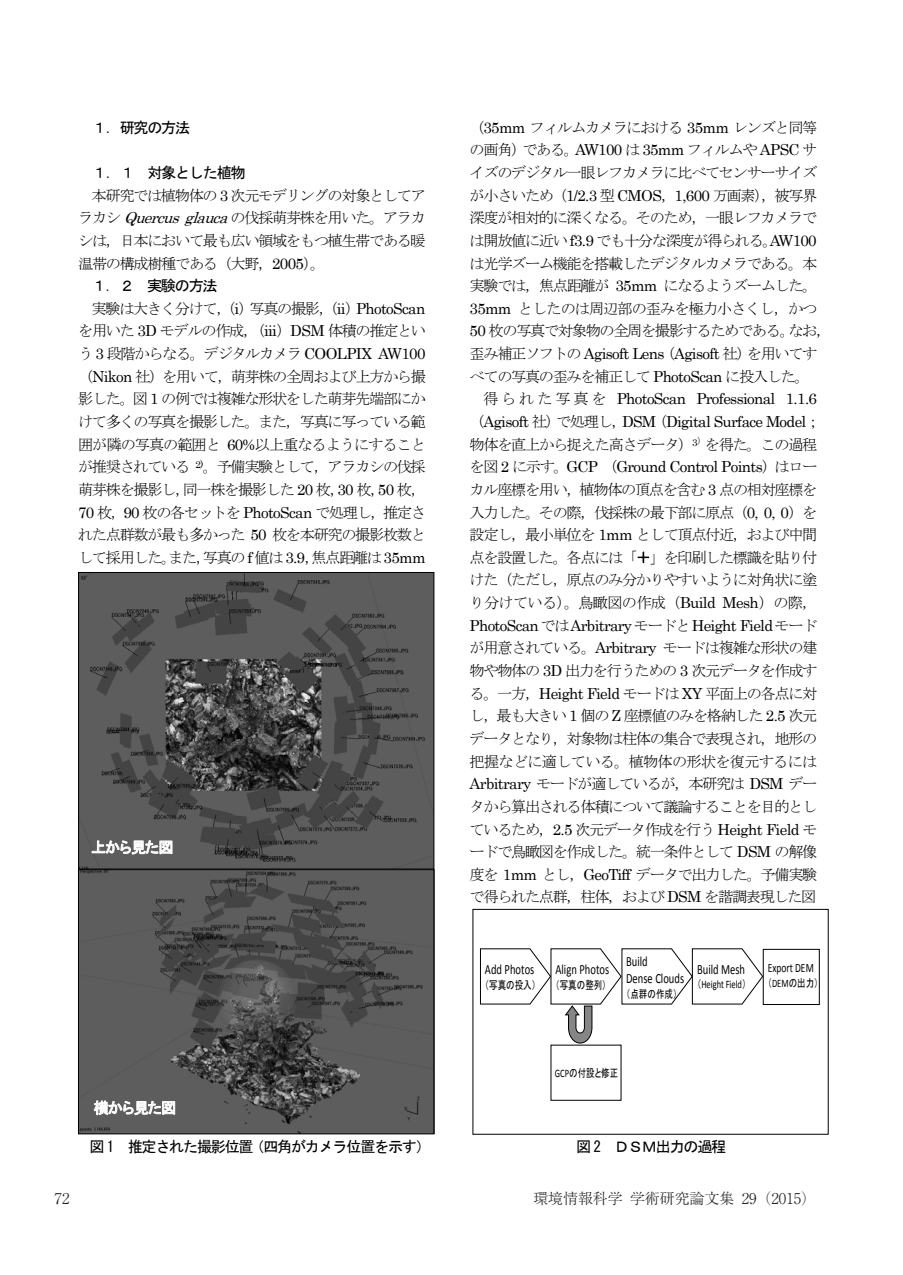
<style>
.page{position:relative;width:903px;height:1275px;background:#fff}
.page>*{position:absolute;margin:0;border:0;box-sizing:border-box;transform-origin:0 0}
.t1{font:15.22px/22.6px "MS Mincho";letter-spacing:-.085em;color:#000;text-align:justify}
.t2{font:15.22px/22.6px "Century";letter-spacing:-.04em;color:#000;text-align:right}
.t3{font:15.22px "MS Gothic";letter-spacing:-.09em;color:#000}
.t4{font:15.22px "MS P Gothic";letter-spacing:-.045em;color:#fff}
.t5{font:300 14.88px "Ryumin Pro";color:#231f20}
.t6{font:14.17px/17px "Calibri";color:#000;scale:.75 1}
.t7{font:12.78px "Calibri";letter-spacing:-.005em;color:#000;scale:.75 1}
.t8{font:11.38px "MS P Gothic";letter-spacing:.005em;color:#000;scale:.75 1}
.t9{font:11.38px "Calibri";letter-spacing:-.005em;color:#000;scale:.75 1}
.s1{font-family:"Century"}
.s2{font-family:"Century";font-style:italic}
.s3{font-family:"MS Mincho"}
.s4{font-family:"MS P Gothic"}
.s5{font-family:"Calibri"}
</style>
<div class="page">
<svg style="left:638px;top:552px;width:11px;height:11px"></svg>
<svg style="left:480px;top:948px;width:283px;height:95px"></svg>
<div style="left:763px;top:949px;width:56px;height:56px;border:1px solid #000"></div>
<div style="left:473px;top:909px;width:355px;height:225px;border:1px solid #000"></div>
<img style="left:80px;top:574px;width:352px;height:558px">
<div style="left:78px;top:572px;width:356px;height:297px;border:1px solid #000"></div>
<svg style="left:92px;top:840px;width:80px;height:14px"></svg>
<div style="left:78px;top:869px;width:356px;height:265px;border:1px solid #000"></div>
<svg style="left:94px;top:1101px;width:81px;height:14px"></svg>
<p class="t3" style="left:92px;top:120px;width:100px">１．研究の方法</p>
<p class="t3" style="left:92px;top:165px;width:155px">１．１ 対象とした植物</p>
<p class="t1" style="left:78px;top:184px;width:349px;text-indent:14px">本研究では植物体の <span class="s1">3</span> 次元モデリングの対象としてアラカシ <span class="s2">Quercusglauca</span>の伐採萌芽株を用いた。アラカシは，日本において最も広い領域をもつ植生帯である暖温帯の構成樹種である（大野，<span class="s1">2005</span>）。</p>
<p class="t3" style="left:92px;top:278px;width:128px">１．２ 実験の方法</p>
<p class="t1" style="left:78px;top:297px;width:349px;text-indent:14px">実験は大きく分けて，（<span class="s1">i</span>）写真の撮影，（<span class="s1">ii</span>）<span class="s1">PhotoScan</span>を用いた <span class="s1">3D</span> モデルの作成，（<span class="s1">iii</span>）<span class="s1">DSM</span> 体積の推定という <span class="s1">3</span> 段階からなる。デジタルカメラ <span class="s1">COOLPIX AW100</span>（<span class="s1">Nikon</span> 社）を用いて，萌芽株の全周および上方から撮影した。図 <span class="s1">1</span> の例では複雑な形状をした萌芽先端部にかけて多くの写真を撮影した。また，写真に写っている範囲が隣の写真の範囲と <span class="s1">60%</span>以上重なるようにすることが推奨されている <sup>2)</sup>。予備実験として，アラカシの伐採萌芽株を撮影し，同一株を撮影した <span class="s1">20</span> 枚，<span class="s1">30</span> 枚，<span class="s1">50</span> 枚，<span class="s1">70</span> 枚，<span class="s1">90</span> 枚の各セットを <span class="s1">PhotoScan</span> で処理し，推定された点群数が最も多かった <span class="s1">50</span> 枚を本研究の撮影枚数として採用した。また，写真の <span class="s1">f</span>値は <span class="s1">3.9</span>，焦点距離は <span class="s1">35mm</span></p>
<p class="t4" style="left:91px;top:839px;width:84px">上から見た図</p>
<p class="t4" style="left:94px;top:1100px;width:84px">横から見た図</p>
<p class="t3" style="left:90px;top:1139px;width:343px">図 1 推定された撮影位置（四角がカメラ位置を示す）</p>
<p class="t1" style="left:469px;top:116px;width:363px;text-align:left">（<span class="s1">35mm</span> フィルムカメラにおける <span class="s1">35mm</span> レンズと同等の画角）である。<span class="s1">AW100</span> は <span class="s1">35mm</span> フィルムや <span class="s1">APSC</span> サイズのデジタル一眼レフカメラに比べてセンサーサイズが小さいため（<span class="s1">1/2.3</span> 型 <span class="s1">CMOS</span>，<span class="s1">1,600</span> 万画素），被写界深度が相対的に深くなる。そのため，一眼レフカメラでは開放値に近い <span class="s1">f3.9</span> でも十分な深度が得られる。<span class="s1">AW100</span>は光学ズーム機能を搭載したデジタルカメラである。本実験では，焦点距離が <span class="s1">35mm</span> になるようズームした。<br><span class="s1">35mm</span> としたのは周辺部の歪みを極力小さくし，かつ<br><span class="s1">50</span> 枚の写真で対象物の全周を撮影するためである。なお，</p>
<p class="t2" style="left:469px;top:341px;width:349px"><span class="s3">歪み補正ソフトの</span> Agisoft Lens<span class="s3">（</span>Agisoft <span class="s3">社）を用いてす</span></p>
<p class="t1" style="left:469px;top:365px;width:342px">べての写真の歪みを補正して <span class="s1">PhotoScan</span> に投入した。</p>
<p class="t2" style="left:469px;top:386px;width:353px"><span class="s3">得られた写真を</span> PhotoScan Professional 1.1.6<span class="s3">（</span>Agisoft <span class="s3">社）で処理し，</span>DSM<span class="s3">（</span>Digital Surface Model<span class="s3">；</span></p>
<p class="t1" style="left:469px;top:433px;width:349px">物体を直上から捉えた高さデータ）<sup>3</sup><sup>）</sup>を得た。この過程</p>
<p class="t2" style="left:469px;top:454px;width:349px"><span class="s3">を図</span> 2 <span class="s3">に示す。</span>GCP <span class="s3">（</span>Ground Control Points<span class="s3">）はロー</span></p>
<p class="t1" style="left:469px;top:478px;width:349px">カル座標を用い，植物体の頂点を含む <span class="s1">3</span> 点の相対座標を入力した。その際，伐採株の最下部に原点（<span class="s1">0, 0, 0</span>）を設定し，最小単位を <span class="s1">1mm</span> として頂点付近，および中間点を設置した。各点には「＋」を印刷した標識を貼り付けた（ただし，原点のみ分かりやすいように対角状に塗り分けている）。鳥瞰図の作成（<span class="s1">Build Mesh</span>）の際，</p>
<p class="t2" style="left:470px;top:613px;width:349px">PhotoScan<span class="s3">では</span>Arbitrary <span class="s3">モードと</span>Height Field<span class="s3">モード</span></p>
<p class="t1" style="left:469px;top:637px;width:349px">が用意されている。<span class="s1">Arbitrary</span> モードは複雑な形状の建物や物体の <span class="s1">3D</span> 出力を行うための <span class="s1">3</span> 次元データを作成する。一方，<span class="s1">Height Field</span> モードは <span class="s1">XY</span> 平面上の各点に対し，最も大きい <span class="s1">1</span> 個の <span class="s1">Z</span> 座標値のみを格納した <span class="s1">2.5</span> 次元データとなり，対象物は柱体の集合で表現され，地形の把握などに適している。植物体の形状を復元するには<span class="s1">Arbitrary</span> モードが適しているが，本研究は <span class="s1">DSM</span> データから算出される体積について議論することを目的としているため，<span class="s1">2.5</span> 次元データ作成を行う <span class="s1">Height Field</span> モードで鳥瞰図を作成した。統一条件として <span class="s1">DSM</span> の解像度を <span class="s1">1mm</span> とし，<span class="s1">GeoTiff</span> データで出力した。予備実験で得られた点群，柱体，および <span class="s1">DSM</span> を諧調表現した図</p>
<p class="t6" style="left:485px;top:961px;width:67px">Add Photos</p>
<p class="t8" style="left:485px;top:979px;width:70px">（写真の投入）</p>
<p class="t6" style="left:555px;top:961px;width:73px">Align Photos</p>
<p class="t8" style="left:555px;top:979px;width:70px">（写真の整列）</p>
<p class="t6" style="left:626px;top:953px;width:79px">Build<br>Dense Clouds</p>
<p class="t8" style="left:626px;top:988px;width:70px">（点群の作成）</p>
<p class="t6" style="left:697px;top:960px;width:65px">Build Mesh</p>
<p class="t9" style="left:697px;top:976px;width:67px"><span class="s4">（</span>Height Field<span class="s4">）</span></p>
<p class="t7" style="left:768px;top:959px;width:63px">Export DEM</p>
<p class="t8" style="left:768px;top:977px;width:69px">（<span class="s5">DEM</span>の出力）</p>
<p class="t8" style="left:555px;top:1067px;width:86px"><span class="s5">GCP</span>の付設と修正</p>
<p class="t3" style="left:576px;top:1139px;width:152px">図 2 ＤＳＭ出力の過程</p>
<p class="t5" style="left:55px;top:1186px;width:16px">72</p>
<p class="t5" style="left:533px;top:1186px;width:284px">環境情報科学 学術研究論文集 29（2015）</p>
</div>
